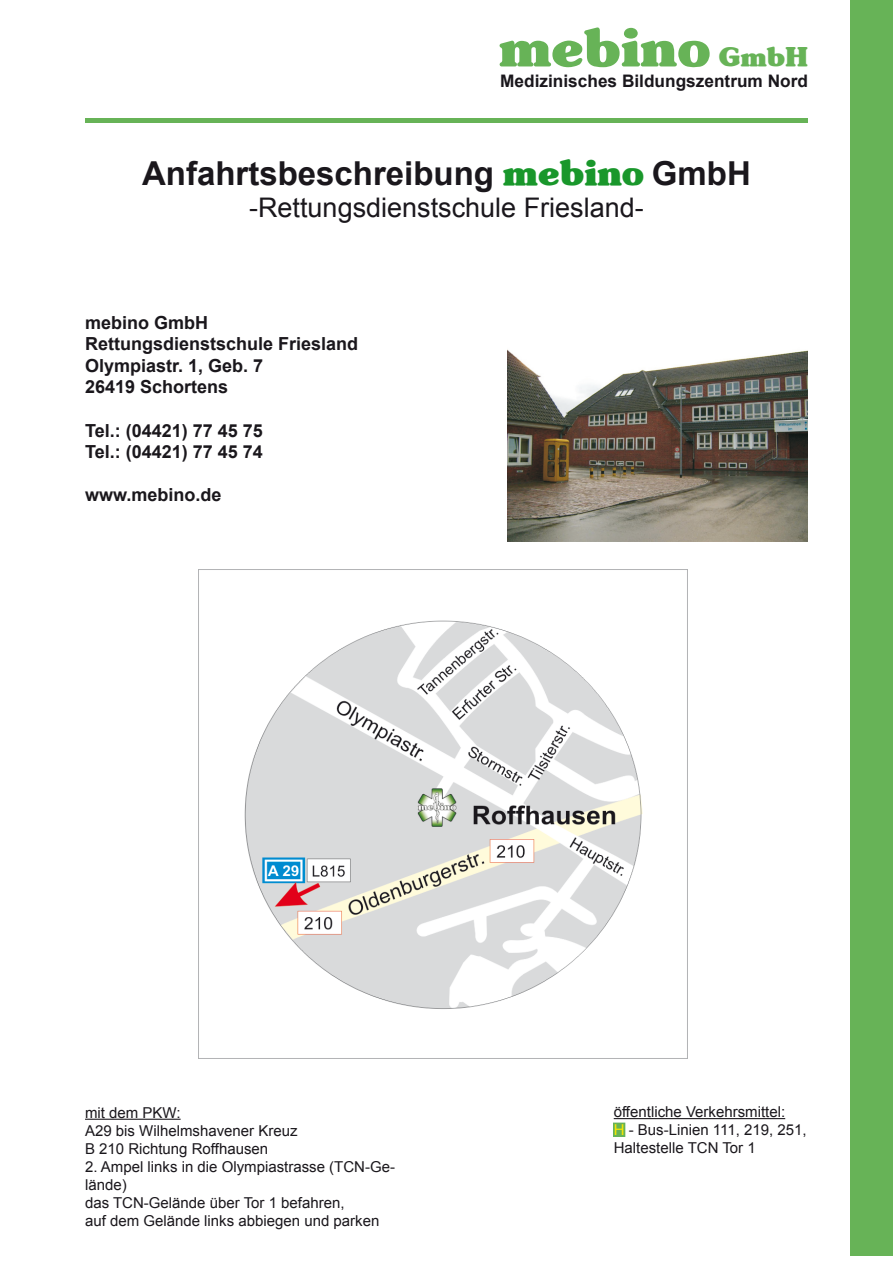
<style>
.page{position:relative;width:893px;height:1263px;background:#fff}
.page>*{position:absolute;margin:0;border:0;box-sizing:border-box;transform-origin:0 0}
.t1{font:54px "Burkina Faso";color:#67b357}
.t2{font:700 33px "Arial";color:#1a171c}
.t3{font:27px "Arial";color:#1a171c}
.t4{font:700 18px/21.6px "Arial";color:#1a171c}
.t5{font:700 17.25px "Arial";color:#1a171c}
.t6{font:15px/18px "Arial";color:#1a171c}
.s1{font-size:27px}
.s2{font-family:"Burkina Faso";font-weight:400;font-size:36px;color:#19972b}
.s3{color:#fde900}
</style>
<div class="page">
<div style="left:613px;top:1122px;width:12px;height:15px;background:#67b357"></div>
<hr style="left:85px;top:1119px;width:96px;height:1px;background:#1a171c">
<hr style="left:614px;top:1118px;width:171px;height:1px;background:#1a171c">
<img style="left:507px;top:349px;width:301px;height:193px">
<img style="left:244px;top:620px;width:399px;height:389px">
<div style="left:850px;top:0;width:43px;height:1255px;background:#67b357"></div>
<hr style="left:85px;top:118px;width:723px;height:4px;background:#67b357">
<h1 class="t1" style="left:499px;top:17px;width:310px">mebino <span class="s1">GmbH</span></h1>
<p class="t5" style="left:500px;top:70px;width:309px">Medizinisches Bildungszentrum Nord</p>
<h2 class="t2" style="left:142px;top:151px;width:610px">Anfahrtsbeschreibung <span class="s2">mebino</span> GmbH</h2>
<h3 class="t3" style="left:249px;top:190px;width:396px">-Rettungsdienstschule Friesland-</h3>
<p class="t4" style="left:85px;top:312px;width:275px">mebino GmbH<br>Rettungsdienstschule Friesland<br>Olympiastr. 1, Geb. 7<br>26419 Schortens</p>
<p class="t4" style="left:85px;top:420px;width:179px">Tel.: (04421) 77 45 75<br>Tel.: (04421) 77 45 74</p>
<p class="t4" style="left:85px;top:485px;width:138px">www.mebino.de</p>
<p class="t6" style="left:85px;top:1103px;width:214px">mit dem PKW:<br>A29 bis Wilhelmshavener Kreuz<br>B 210 Richtung Roffhausen</p>
<p class="t6" style="left:85px;top:1157px;width:312px">2. Ampel links in die Olympiastrasse (TCN-Ge&shy;lände)<br>das TCN-Gelände über Tor 1 befahren,<br>auf dem Gelände links abbiegen und parken</p>
<p class="t6" style="left:614px;top:1103px;width:194px">öffentliche Verkehrsmittel:<br><span class="s3">H</span> - Bus-Linien 111, 219, 251,<br>Haltestelle TCN Tor 1</p>
</div>
